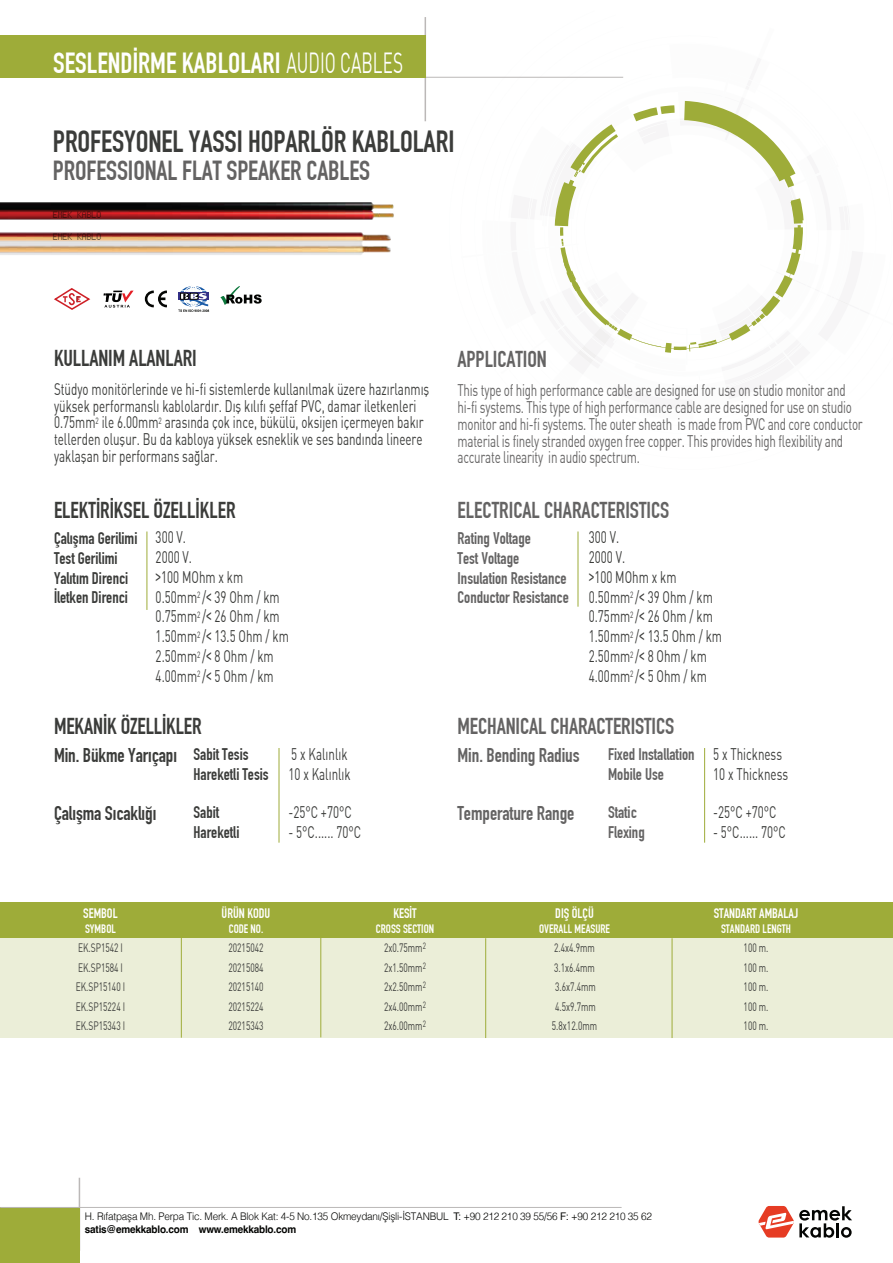
<style>
.page{position:relative;width:893px;height:1263px;background:#fff}
.page>*{position:absolute;margin:0;border:0;box-sizing:border-box;transform-origin:0 0}
.t1{font:30px "DIN Engschrift";letter-spacing:-.005em;color:#3b3c3a}
.t2{font:28.5px "DIN Engschrift";color:#fff}
.t3{font:27px "DIN Engschrift";letter-spacing:-.005em;color:#646363}
.t4{font:22.5px "DIN Engschrift";letter-spacing:-.005em;color:#646363}
.t5{font:22.5px "DIN Engschrift";letter-spacing:-.005em;color:#3b3c3a}
.t6{font:19.5px "DIN Engschrift";letter-spacing:-.005em;color:#646363}
.t7{font:19.5px "DIN Engschrift";letter-spacing:-.005em;color:#3b3c3a}
.t8{font:16.5px/19.8px "DINT";color:#3b3c3a;scale:.7 1}
.t9{font:16.5px/16.8px "DINT";letter-spacing:-.02em;color:#646363;scale:.7 1}
.t10{font:16.5px/19.8px "DIN Engschrift";color:#646363}
.t11{font:16.5px/19.8px "DIN Engschrift";color:#3b3c3a}
.t12{font:13.5px "DIN Engschrift";color:#fff}
.t13{font:12px "DINT";color:#3b3c3a;scale:.7 1}
.t14{font:12px "DIN Engschrift";color:#fff}
.t15{font:300 10.5px/12.6px "Helvetica";letter-spacing:-.02em;color:#040503;scale:.95 1}
.t16{font:9.15px "Score Board";color:#040503}
.s1{font-family:"DINT"}
.s2{font-family:"Arial Narrow"}
.s3{font-weight:400}
.s4{font-weight:700}
</style>
<div class="page">
<div style="left:0;top:936px;width:893px;height:102px;background:#ebeed8"></div>
<div style="left:0;top:902px;width:893px;height:35px;background:#9eac39"></div>
<svg style="left:461px;top:76px;width:388px;height:287px"></svg>
<hr style="left:0;top:77px;width:623px;height:1px;background:#bbb8b7">
<hr style="left:425px;top:17px;width:1px;height:104px;background:#bbb8b7">
<hr style="left:79px;top:1178px;width:1px;height:73px;background:#bbb8b7">
<div style="left:0;top:1208px;width:79px;height:55px;background:#9eac39"></div>
<hr style="left:279px;top:748px;width:1px;height:95px;background:#9eac39">
<hr style="left:704px;top:748px;width:1px;height:95px;background:#9eac39">
<hr style="left:181px;top:938px;width:1px;height:100px;background:#9eac39">
<hr style="left:321px;top:937px;width:1px;height:100px;background:#9eac39">
<hr style="left:485px;top:938px;width:1px;height:100px;background:#9eac39">
<hr style="left:672px;top:938px;width:1px;height:100px;background:#9eac39">
<div style="left:0;top:35px;width:425px;height:42px;background:#9eac39"></div>
<hr style="left:0;top:1207px;width:622px;height:1px;background:#bbb8b7">
<hr style="left:147px;top:531px;width:1px;height:79px;background:#9eac39">
<hr style="left:578px;top:531px;width:1px;height:76px;background:#9eac39">
<img style="left:0;top:202px;width:394px;height:18px">
<img style="left:0;top:232px;width:391px;height:23px">
<svg style="left:758px;top:1206px;width:94px;height:32px"></svg>
<svg style="left:54px;top:288px;width:37px;height:22px"></svg>
<svg style="left:145px;top:291px;width:22px;height:16px"></svg>
<svg style="left:178px;top:286px;width:32px;height:26px"></svg>
<svg style="left:220px;top:286px;width:42px;height:19px"></svg>
<svg style="left:103px;top:291px;width:31px;height:17px"></svg>
<h2 class="t2" style="left:53px;top:47px;width:351px">SESLENDİRME KABLOLARI <span class="s1">AUDIO CABLES</span></h2>
<h1 class="t1" style="left:53px;top:124px;width:403px">PROFESYONEL YASSI HOPARLÖR KABLOLARI</h1>
<h3 class="t3" style="left:53px;top:155px;width:319px">PROFESSIONAL FLAT SPEAKER CABLES</h3>
<p class="t16" style="left:53px;top:210px;width:50px">EMEK KABLO</p>
<p class="t16" style="left:53px;top:232px;width:50px">EMEK KABLO</p>
<h3 class="t5" style="left:54px;top:345px;width:144px">KULLANIM ALANLARI</h3>
<p class="t8" style="left:54px;top:380px;width:538px;line-height:16.8px">Stüdyo monitörlerinde ve hi-fi sistemlerde kullanılmak üzere hazırlanmış yüksek performanslı kablolardır. Dış kılıfı şeffaf PVC, damar iletkenleri 0.75mm<sup>2</sup> ile 6.00mm<sup>2</sup> arasında çok ince, bükülü, oksijen içermeyen bakır tellerden oluşur. Bu da kabloya yüksek esneklik ve ses bandında lineere yaklaşan bir performans sağlar.</p>
<h3 class="t4" style="left:458px;top:346px;width:91px">APPLICATION</h3>
<p class="t9" style="left:458px;top:381px;width:580px">This type of high performance cable are designed for use on studio monitor and hi-fi systems. This type of high performance cable are designed for use on studio monitor and hi-fi systems. The outer sheath is made from PVC and core conductor material is finely stranded oxygen free copper. This provides high flexibility and accurate linearity in audio spectrum.</p>
<h3 class="t5" style="left:54px;top:497px;width:183px">ELEKTİRİKSEL ÖZELLİKLER</h3>
<p class="t11" style="left:54px;top:528px;width:85px">Çalışma Gerilimi<br>Test Gerilimi<br>Yalıtım Direnci<br>İletken Direnci</p>
<p class="t8" style="left:156px;top:527px;width:192px">300 V.<br>2000 V.<br><span class="s2">&gt;</span>100 MOhm x km<br>0.50mm<sup>2</sup> /<span class="s2">&lt;</span> 39 Ohm / km<br>0.75mm<sup>2</sup> /<span class="s2">&lt;</span> 26 Ohm / km<br>1.50mm<sup>2</sup> /<span class="s2">&lt;</span> 13.5 Ohm / km<br>2.50mm<sup>2</sup> /<span class="s2">&lt;</span> 8 Ohm / km<br>4.00mm<sup>2</sup> /<span class="s2">&lt;</span> 5 Ohm / km</p>
<p class="t8" style="left:589px;top:527px;width:192px">300 V.<br>2000 V.<br><span class="s2">&gt;</span>100 MOhm x km<br>0.50mm<sup>2</sup> /<span class="s2">&lt;</span> 39 Ohm / km<br>0.75mm<sup>2</sup> /<span class="s2">&lt;</span> 26 Ohm / km<br>1.50mm<sup>2</sup> /<span class="s2">&lt;</span> 13.5 Ohm / km<br>2.50mm<sup>2</sup> /<span class="s2">&lt;</span> 8 Ohm / km<br>4.00mm<sup>2</sup> /<span class="s2">&lt;</span> 5 Ohm / km</p>
<h3 class="t4" style="left:458px;top:497px;width:213px">ELECTRICAL CHARACTERISTICS</h3>
<p class="t10" style="left:458px;top:528px;width:113px">Rating Voltage<br>Test Voltage<br>Insulation Resistance<br>Conductor Resistance</p>
<h3 class="t5" style="left:54px;top:713px;width:149px">MEKANİK ÖZELLİKLER</h3>
<h3 class="t4" style="left:458px;top:713px;width:218px">MECHANICAL CHARACTERISTICS</h3>
<p class="t11" style="left:194px;top:744px;width:77px">Sabit Tesis<br>Hareketli Tesis</p>
<p class="t11" style="left:194px;top:802px;width:47px">Sabit<br>Hareketli</p>
<p class="t8" style="left:288px;top:743px;width:91px">5 x Kalınlık<br>10 x Kalınlık</p>
<p class="t8" style="left:288px;top:802px;width:92px">-25°C +70°C</p>
<p class="t8" style="left:288px;top:821px;width:106px">- 5°C...... 70°C</p>
<p class="t7" style="left:54px;top:744px;width:125px">Min. Bükme Yarıçapı</p>
<p class="t6" style="left:458px;top:744px;width:124px">Min. Bending Radius</p>
<p class="t7" style="left:54px;top:802px;width:104px">Çalışma Sıcaklığı</p>
<p class="t6" style="left:458px;top:802px;width:118px">Temperature Range</p>
<p class="t10" style="left:608px;top:744px;width:88px">Fixed Installation<br>Mobile Use</p>
<p class="t10" style="left:608px;top:802px;width:38px">Static<br>Flexing</p>
<p class="t8" style="left:713px;top:744px;width:109px">5 x Thickness<br>10 x Thickness</p>
<p class="t8" style="left:713px;top:802px;width:92px">-25°C +70°C</p>
<p class="t8" style="left:713px;top:821px;width:106px">- 5°C...... 70°C</p>
<p class="t12" style="left:83px;top:906px;width:36px">SEMBOL</p>
<p class="t12" style="left:222px;top:906px;width:50px">ÜRÜN KODU</p>
<p class="t12" style="left:393px;top:906px;width:25px">KESİT</p>
<p class="t12" style="left:555px;top:906px;width:40px">DIŞ ÖLÇÜ</p>
<p class="t12" style="left:714px;top:906px;width:86px">STANDART AMBALAJ</p>
<p class="t14" style="left:85px;top:921px;width:32px">SYMBOL</p>
<p class="t14" style="left:229px;top:921px;width:36px">CODE NO.</p>
<p class="t14" style="left:376px;top:921px;width:60px">CROSS SECTION</p>
<p class="t14" style="left:539px;top:921px;width:73px">OVERALL MEASURE</p>
<p class="t14" style="left:721px;top:921px;width:71px">STANDARD LENGTH</p>
<p class="t13" style="left:78px;top:940px;width:66px">EK.SP1542 I</p>
<p class="t13" style="left:228px;top:940px;width:52px">20215042</p>
<p class="t13" style="left:384px;top:940px;width:61px">2x0.75mm<sup>2</sup></p>
<p class="t13" style="left:554px;top:940px;width:60px">2.4x4.9mm</p>
<p class="t13" style="left:744px;top:940px;width:37px">100 m.</p>
<p class="t13" style="left:78px;top:960px;width:66px">EK.SP1584 I</p>
<p class="t13" style="left:228px;top:960px;width:52px">20215084</p>
<p class="t13" style="left:384px;top:960px;width:61px">2x1.50mm<sup>2</sup></p>
<p class="t13" style="left:554px;top:960px;width:60px">3.1x6.4mm</p>
<p class="t13" style="left:744px;top:960px;width:37px">100 m.</p>
<p class="t13" style="left:76px;top:979px;width:72px">EK.SP15140 I</p>
<p class="t13" style="left:228px;top:979px;width:52px">20215140</p>
<p class="t13" style="left:384px;top:979px;width:61px">2x2.50mm<sup>2</sup></p>
<p class="t13" style="left:555px;top:979px;width:60px">3.6x7.4mm</p>
<p class="t13" style="left:744px;top:979px;width:37px">100 m.</p>
<p class="t13" style="left:76px;top:999px;width:72px">EK.SP15224 I</p>
<p class="t13" style="left:228px;top:999px;width:52px">20215224</p>
<p class="t13" style="left:384px;top:999px;width:61px">2x4.00mm<sup>2</sup></p>
<p class="t13" style="left:555px;top:999px;width:60px">4.5x9.7mm</p>
<p class="t13" style="left:744px;top:999px;width:37px">100 m.</p>
<p class="t13" style="left:76px;top:1018px;width:72px">EK.SP15343 I</p>
<p class="t13" style="left:228px;top:1018px;width:52px">20215343</p>
<p class="t13" style="left:384px;top:1018px;width:61px">2x6.00mm<sup>2</sup></p>
<p class="t13" style="left:552px;top:1018px;width:66px">5.8x12.0mm</p>
<p class="t13" style="left:744px;top:1018px;width:37px">100 m.</p>
<p class="t15" style="left:85px;top:1209px;width:599px">H. Rıfatpaşa Mh. Perpa Tic. Merk. A Blok Kat: 4-5 No.135 Okmeydanı/Şişli-İSTANBUL <span class="s3">T:</span> +90 212 210 39 55/56 <span class="s3">F:</span> +90 212 210 35 62 <span class="s4">satis@emekkablo.com www.emekkablo.com</span></p>
</div>
